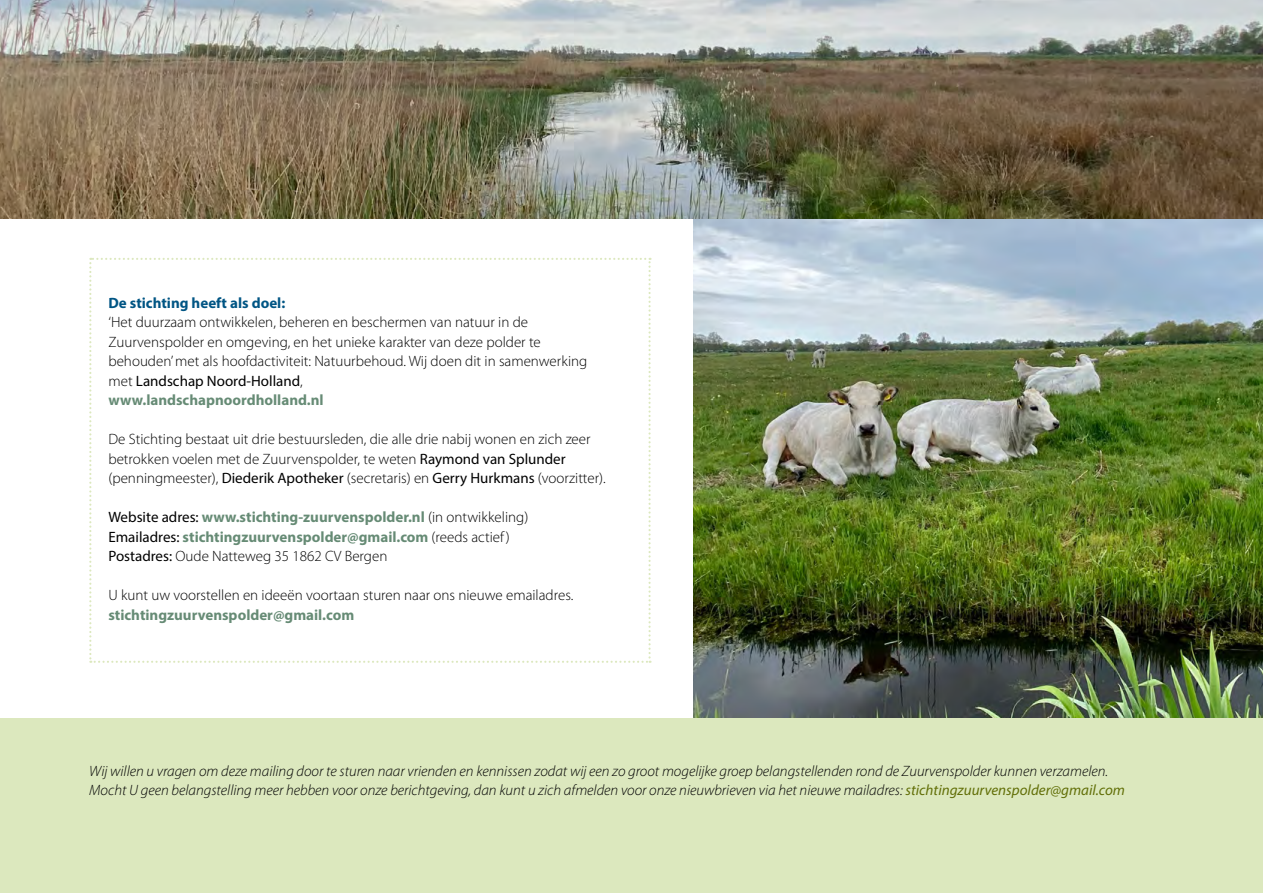
<style>
.page{position:relative;width:1263px;height:893px;background:#fff}
.page>*{position:absolute;margin:0;border:0;box-sizing:border-box;transform-origin:0 0}
.t1{font:300 15px/19.5px "Myriad Pro";color:#000}
.t2{font:italic 300 15px/19.5px "Myriad Pro";color:#000}
.t3{font:700 15px/19.5px "Myriad Pro";color:#668b75}
.t4{font:700 15px "Myriad Pro";color:#005584}
.s1{font-weight:400}
.s2{font-weight:700;color:#668b75}
.s3{font-weight:400;color:#000}
.s4{font-weight:300;color:#000}
.s5{font-weight:400;color:#626f08}
</style>
<div class="page">
<img style="left:693px;top:219px;width:570px;height:500px">
<div style="left:0;top:719px;width:1263px;height:174px;background:#dce8be"></div>
<svg style="left:89px;top:258px;width:562px;height:405px"></svg>
<img style="left:0;top:0;width:1263px;height:219px">
<p class="t4" style="left:108px;top:293px;width:178px">De stichting heeft als doel:</p>
<p class="t1" style="left:108px;top:312px;width:480px">‘Het duurzaam ontwikkelen, beheren en beschermen van natuur in de Zuurvenspolder en omgeving, en het unieke karakter van deze polder te behouden’ met als hoofdactiviteit: Natuurbehoud. Wij doen dit in samenwerking met <span class="s1">Landschap Noord-Holland</span>,<br><span class="s2">www.landschapnoordholland.nl</span></p>
<p class="t1" style="left:108px;top:429px;width:499px">De Stichting bestaat uit drie bestuursleden, die alle drie nabij wonen en zich zeer betrokken voelen met de Zuurvenspolder, te weten <span class="s1">Raymond van Splunder </span>(penningmeester), <span class="s1">Diederik Apotheker</span> (secretaris) en <span class="s1">Gerry Hurkmans</span> (voorzitter).</p>
<p class="t3" style="left:108px;top:507px;width:421px"><span class="s3">Website adres:</span> www.stichting-zuurvenspolder.nl <span class="s4">(in ontwikkeling)<br></span><span class="s3">Emailadres:</span> stichtingzuurvenspolder@gmail.com <span class="s4">(reeds actief )<br></span><span class="s3">Postadres:</span> <span class="s4">Oude Natteweg 35 1862 CV Bergen</span></p>
<p class="t1" style="left:108px;top:585px;width:466px">U kunt uw voorstellen en ideeën voortaan sturen naar ons nieuwe emailadres.</p>
<p class="t3" style="left:108px;top:604px;width:247px">stichtingzuurvenspolder@gmail.com</p>
<p class="t2" style="left:89px;top:761px;width:1037px">Wij willen u vragen om deze mailing door te sturen naar vrienden en kennissen zodat wij een zo groot mogelijke groep belangstellenden rond de Zuurvenspolder kunnen verzamelen.<br>Mocht U geen belangstelling meer hebben voor onze berichtgeving, dan kunt u zich afmelden voor onze nieuwbrieven via het nieuwe mailadres: <span class="s5">stichtingzuurvenspolder@gmail.com</span></p>
</div>
